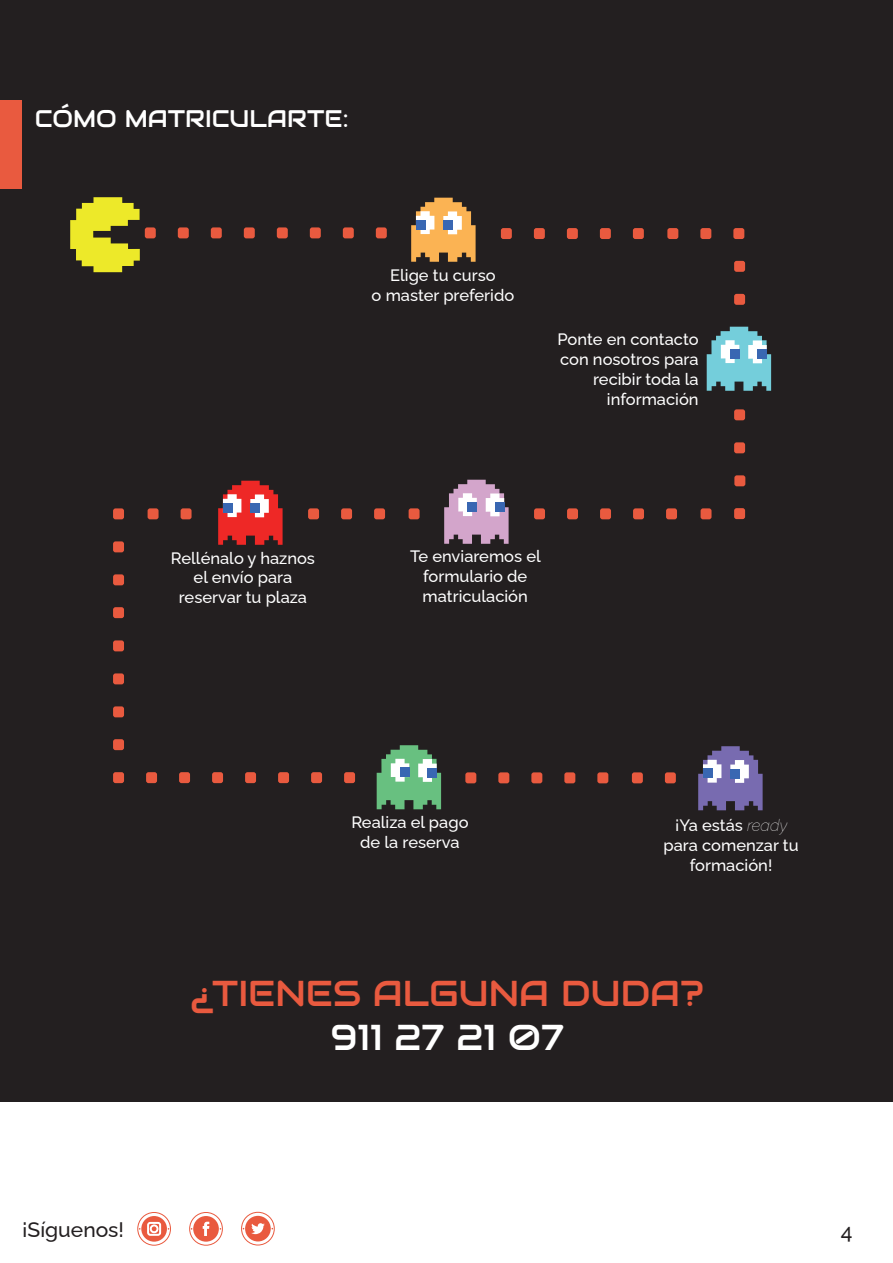
<style>
.page{position:relative;width:893px;height:1263px;background:#fff}
.page>*{position:absolute;margin:0;border:0;box-sizing:border-box;transform-origin:0 0}
.t1{font:36px "Audiowide";color:#e95a3f}
.t2{font:36px "Audiowide";color:#fff}
.t3{font:24px "Audiowide";color:#fff}
.t4{font:500 21px "Raleway";color:#231f20}
.t5{font:500 16.5px/19.8px "Raleway";color:#fff;text-align:center}
.s1{font-weight:100;font-style:italic}
</style>
<div class="page">
<div style="left:1px;top:0;width:892px;height:1101px;background:#231f20"></div>
<div style="left:1px;top:101px;width:21px;height:88px;background:#e95a3f"></div>
<div style="left:193px;top:1216px;width:26px;height:26px;background:#e95a3f;border-radius:50%"></div>
<div style="left:189px;top:1212px;width:34px;height:33px;border:1px solid #e95a3f;border-radius:50%"></div>
<svg style="left:203px;top:1222px;width:6px;height:14px"></svg>
<div style="left:245px;top:1216px;width:26px;height:25px;background:#e95a3f;border-radius:50%"></div>
<div style="left:241px;top:1212px;width:34px;height:33px;border:1px solid #e95a3f;border-radius:50%"></div>
<svg style="left:251px;top:1223px;width:14px;height:11px"></svg>
<svg style="left:141px;top:1216px;width:26px;height:26px"></svg>
<div style="left:137px;top:1212px;width:34px;height:33px;border:1px solid #e95a3f;border-radius:50%"></div>
<svg style="left:147px;top:1222px;width:14px;height:13px"></svg>
<div style="left:145px;top:227px;width:11px;height:11px;background:#e95a3f;border-radius:2px"></div>
<div style="left:178px;top:227px;width:11px;height:11px;background:#e95a3f;border-radius:2px"></div>
<div style="left:211px;top:227px;width:11px;height:11px;background:#e95a3f;border-radius:2px"></div>
<div style="left:244px;top:227px;width:11px;height:11px;background:#e95a3f;border-radius:2px"></div>
<div style="left:277px;top:227px;width:11px;height:11px;background:#e95a3f;border-radius:2px"></div>
<div style="left:310px;top:227px;width:11px;height:11px;background:#e95a3f;border-radius:2px"></div>
<div style="left:343px;top:227px;width:11px;height:11px;background:#e95a3f;border-radius:2px"></div>
<div style="left:376px;top:227px;width:11px;height:11px;background:#e95a3f;border-radius:2px"></div>
<svg style="left:411px;top:198px;width:65px;height:64px"></svg>
<div style="left:416px;top:220px;width:9px;height:9px;background:#3967b2"></div>
<div style="left:501px;top:228px;width:11px;height:11px;background:#e95a3f;border-radius:2px"></div>
<div style="left:534px;top:228px;width:11px;height:11px;background:#e95a3f;border-radius:2px"></div>
<div style="left:567px;top:228px;width:11px;height:11px;background:#e95a3f;border-radius:2px"></div>
<div style="left:600px;top:228px;width:11px;height:11px;background:#e95a3f;border-radius:2px"></div>
<div style="left:633px;top:228px;width:11px;height:11px;background:#e95a3f;border-radius:2px"></div>
<div style="left:667px;top:228px;width:11px;height:11px;background:#e95a3f;border-radius:2px"></div>
<div style="left:700px;top:228px;width:11px;height:11px;background:#e95a3f;border-radius:2px"></div>
<div style="left:733px;top:228px;width:11px;height:11px;background:#e95a3f;border-radius:2px"></div>
<div style="left:734px;top:261px;width:11px;height:11px;background:#e95a3f;border-radius:2px"></div>
<div style="left:734px;top:294px;width:11px;height:11px;background:#e95a3f;border-radius:2px"></div>
<div style="left:734px;top:409px;width:11px;height:11px;background:#e95a3f;border-radius:2px"></div>
<div style="left:734px;top:442px;width:11px;height:11px;background:#e95a3f;border-radius:2px"></div>
<svg style="left:707px;top:327px;width:64px;height:64px"></svg>
<div style="left:730px;top:349px;width:9px;height:10px;background:#3967b2"></div>
<svg style="left:70px;top:197px;width:70px;height:75px"></svg>
<div style="left:734px;top:475px;width:11px;height:11px;background:#e95a3f;border-radius:2px"></div>
<div style="left:734px;top:508px;width:11px;height:11px;background:#e95a3f;border-radius:2px"></div>
<div style="left:534px;top:508px;width:11px;height:11px;background:#e95a3f;border-radius:2px"></div>
<div style="left:567px;top:508px;width:11px;height:11px;background:#e95a3f;border-radius:2px"></div>
<div style="left:600px;top:508px;width:11px;height:11px;background:#e95a3f;border-radius:2px"></div>
<div style="left:633px;top:508px;width:11px;height:11px;background:#e95a3f;border-radius:2px"></div>
<div style="left:666px;top:508px;width:11px;height:11px;background:#e95a3f;border-radius:2px"></div>
<div style="left:701px;top:508px;width:10px;height:11px;background:#e95a3f;border-radius:2px"></div>
<div style="left:308px;top:508px;width:11px;height:11px;background:#e95a3f;border-radius:2px"></div>
<div style="left:341px;top:508px;width:11px;height:11px;background:#e95a3f;border-radius:2px"></div>
<div style="left:374px;top:508px;width:11px;height:11px;background:#e95a3f;border-radius:2px"></div>
<div style="left:409px;top:508px;width:11px;height:11px;background:#e95a3f;border-radius:2px"></div>
<svg style="left:218px;top:481px;width:65px;height:64px"></svg>
<div style="left:223px;top:503px;width:9px;height:9px;background:#3967b2"></div>
<svg style="left:444px;top:480px;width:65px;height:64px"></svg>
<div style="left:468px;top:502px;width:9px;height:10px;background:#3967b2"></div>
<div style="left:148px;top:508px;width:11px;height:11px;background:#e95a3f;border-radius:2px"></div>
<div style="left:181px;top:508px;width:11px;height:11px;background:#e95a3f;border-radius:2px"></div>
<div style="left:113px;top:508px;width:11px;height:11px;background:#e95a3f;border-radius:2px"></div>
<div style="left:113px;top:541px;width:11px;height:11px;background:#e95a3f;border-radius:2px"></div>
<div style="left:113px;top:574px;width:11px;height:11px;background:#e95a3f;border-radius:2px"></div>
<div style="left:113px;top:607px;width:11px;height:11px;background:#e95a3f;border-radius:2px"></div>
<div style="left:113px;top:640px;width:11px;height:11px;background:#e95a3f;border-radius:2px"></div>
<div style="left:113px;top:673px;width:11px;height:11px;background:#e95a3f;border-radius:2px"></div>
<div style="left:113px;top:706px;width:11px;height:11px;background:#e95a3f;border-radius:2px"></div>
<div style="left:113px;top:739px;width:11px;height:11px;background:#e95a3f;border-radius:2px"></div>
<div style="left:113px;top:772px;width:11px;height:11px;background:#e95a3f;border-radius:2px"></div>
<div style="left:146px;top:772px;width:11px;height:11px;background:#e95a3f;border-radius:2px"></div>
<div style="left:179px;top:772px;width:11px;height:11px;background:#e95a3f;border-radius:2px"></div>
<div style="left:212px;top:772px;width:11px;height:11px;background:#e95a3f;border-radius:2px"></div>
<div style="left:245px;top:772px;width:11px;height:11px;background:#e95a3f;border-radius:2px"></div>
<div style="left:278px;top:772px;width:11px;height:11px;background:#e95a3f;border-radius:2px"></div>
<div style="left:311px;top:772px;width:11px;height:11px;background:#e95a3f;border-radius:2px"></div>
<div style="left:344px;top:772px;width:11px;height:11px;background:#e95a3f;border-radius:2px"></div>
<svg style="left:377px;top:745px;width:64px;height:64px"></svg>
<div style="left:400px;top:768px;width:9px;height:9px;background:#3967b2"></div>
<div style="left:465px;top:772px;width:11px;height:11px;background:#e95a3f;border-radius:2px"></div>
<div style="left:498px;top:772px;width:11px;height:11px;background:#e95a3f;border-radius:2px"></div>
<div style="left:531px;top:772px;width:11px;height:11px;background:#e95a3f;border-radius:2px"></div>
<div style="left:564px;top:772px;width:11px;height:11px;background:#e95a3f;border-radius:2px"></div>
<div style="left:597px;top:772px;width:11px;height:11px;background:#e95a3f;border-radius:2px"></div>
<svg style="left:698px;top:746px;width:65px;height:64px"></svg>
<div style="left:703px;top:769px;width:9px;height:9px;background:#3967b2"></div>
<div style="left:632px;top:772px;width:11px;height:11px;background:#e95a3f;border-radius:2px"></div>
<div style="left:665px;top:772px;width:11px;height:11px;background:#e95a3f;border-radius:2px"></div>
<h2 class="t3" style="left:35px;top:103px;width:315px">CÓMO MATRICULARTE:</h2>
<p class="t5" style="left:372px;top:264px;width:144px">Elige tu curso<br>o master preferido</p>
<p class="t5" style="left:557px;top:328px;width:143px;text-align:right">Ponte en contacto con nosotros para recibir toda la información</p>
<p class="t5" style="left:171px;top:546px;width:146px">Rellénalo y haznos el envío para reservar tu plaza</p>
<p class="t5" style="left:410px;top:545px;width:132px">Te enviaremos el formulario de matriculación</p>
<p class="t5" style="left:351px;top:811px;width:119px">Realiza el pago de la reserva</p>
<p class="t5" style="left:663px;top:814px;width:137px">¡Ya estás <span class="s1">ready </span>para comenzar tu formación!</p>
<h1 class="t1" style="left:190px;top:971px;width:515px">¿TIENES ALGUNA DUDA?</h1>
<h1 class="t2" style="left:331px;top:1014px;width:235px">911 27 21 07</h1>
<p class="t4" style="left:22px;top:1212px;width:103px">¡Síguenos!</p>
<p class="t4" style="left:841px;top:1215px;width:13px">4</p>
</div>
